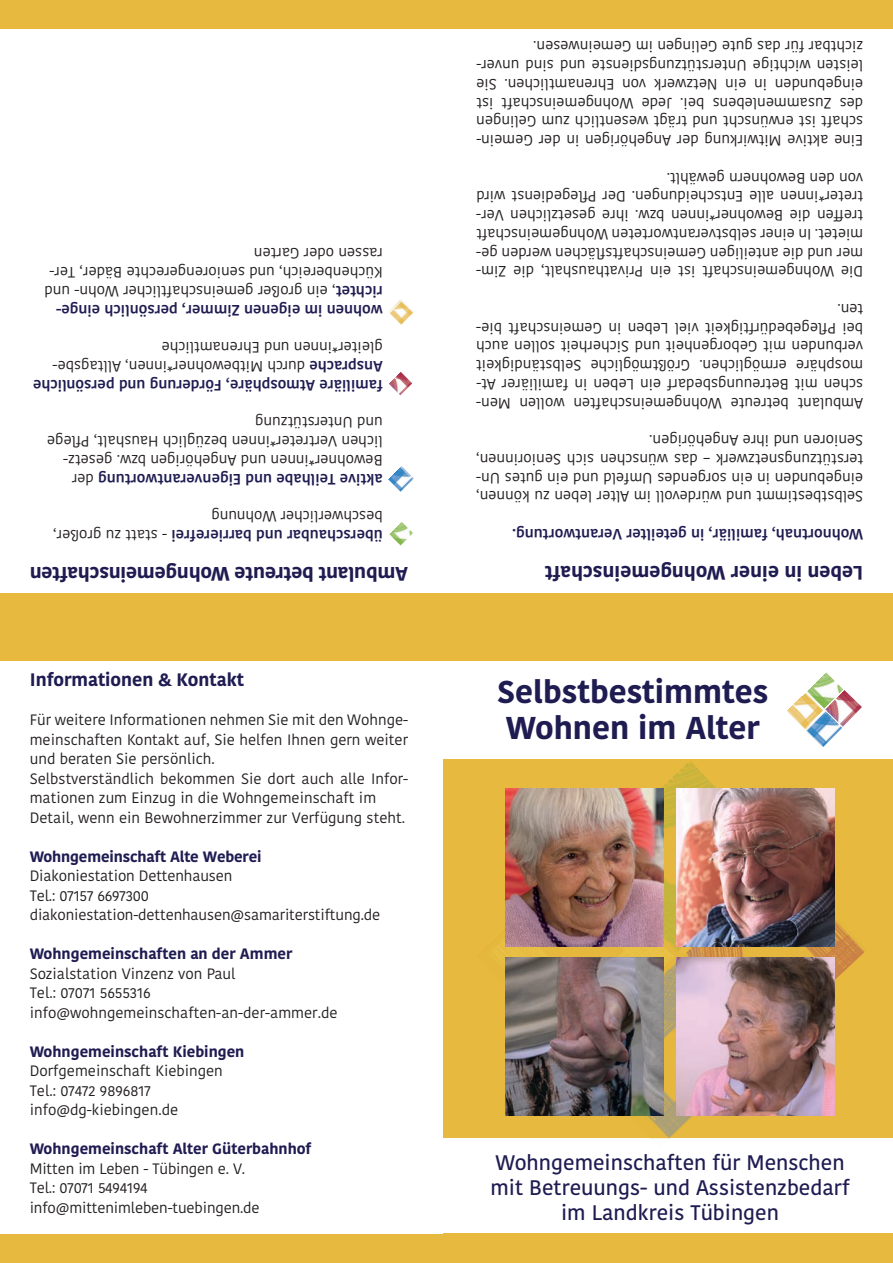
<style>
.page{position:relative;width:893px;height:1263px;background:#e7b93f}
.page>*{position:absolute;margin:0;border:0;box-sizing:border-box;transform-origin:0 0}
.t1{font:700 31.5px/36px "Kohinoor Bangla";color:#1f1c52}
.t2{font:500 21px/25.2px "Kohinoor Bangla";color:#1f1c52;text-align:center}
.t3{font:700 19.5px "Kohinoor Bangla";letter-spacing:-.01em;color:#1f1c52}
.t4{font:700 18px "Kohinoor Bangla";color:#1f1c52}
.t5{font:15px/18.8px "Kohinoor Bangla";color:#231f20}
.t6{font:700 15px "Kohinoor Bangla";color:#1f1c52}
.t7{font:600 15px "Kohinoor Bangla";color:#1f1c52}
.s1{font-weight:600;color:#1f1c52}
</style>
<div class="page">
<div style="left:442px;top:1138px;width:451px;height:95px;background:#fff"></div>
<div style="left:0;top:29px;width:893px;height:564px;background:#fff"></div>
<div style="left:0;top:661px;width:442px;height:572px;background:#fff"></div>
<div style="left:442px;top:661px;width:451px;height:98px;background:#fff"></div>
<img style="left:661px;top:761px;width:55px;height:92px">
<img style="left:577px;top:1062px;width:186px;height:76px">
<img style="left:650px;top:1138px;width:20px;height:1px">
<img style="left:684px;top:861px;width:181px;height:185px">
<img style="left:588px;top:856px;width:90px;height:95px">
<img style="left:663px;top:957px;width:13px;height:104px">
<img style="left:389px;top:522px;width:24px;height:23px">
<img style="left:388px;top:466px;width:26px;height:26px">
<img style="left:389px;top:372px;width:23px;height:23px">
<img style="left:388px;top:299px;width:26px;height:26px">
<img style="left:808px;top:672px;width:35px;height:19px">
<img style="left:806px;top:727px;width:36px;height:20px">
<img style="left:825px;top:690px;width:37px;height:37px">
<img style="left:787px;top:691px;width:39px;height:38px">
<svg style="left:807px;top:691px;width:10px;height:10px"></svg>
<img style="left:804px;top:709px;width:21px;height:21px">
<img style="left:676px;top:788px;width:158px;height:158px">
<img style="left:676px;top:957px;width:158px;height:158px">
<img style="left:505px;top:788px;width:158px;height:158px">
<img style="left:505px;top:957px;width:158px;height:158px">
<p class="t5" style="left:383px;top:320px;width:340px;rotate:-180deg"><span class="s1">wohnen im eigenen Zimmer, persönlich einge&shy;richtet</span>, ein großer gemeinschaftlicher Wohn- und Küchenbereich, und seniorengerechte Bäder, Ter&shy;rassen oder Garten</p>
<p class="t5" style="left:383px;top:395px;width:351px;rotate:-180deg"><span class="s1">familiäre Atmosphäre, Förderung und persönliche<br>Ansprache</span> durch Mitbewohner*innen, Alltagsbe&shy;gleiter*innen und Ehrenamtliche</p>
<p class="t5" style="left:383px;top:488px;width:337px;rotate:-180deg"><span class="s1">aktive Teilhabe und Eigenverantwortung</span> der Bewohner*innen und Angehörigen bzw. gesetz&shy;lichen Vertreter*innen bezüglich Haushalt, Pflege und Unterstützung</p>
<p class="t5" style="left:383px;top:545px;width:331px;rotate:-180deg"><span class="s1">überschaubar und barrierefrei</span> - statt zu großer, beschwerlicher Wohnung</p>
<h3 class="t3" style="left:408px;top:591px;width:380px;rotate:-180deg">Ambulant betreute Wohngemeinschaften</h3>
<p class="t4" style="left:30px;top:664px;width:216px">Informationen &amp; Kontakt</p>
<p class="t5" style="left:30px;top:710px;width:380px;line-height:19.5px">Für weitere Informationen nehmen Sie mit den Wohnge&shy;meinschaften Kontakt auf, Sie helfen Ihnen gern weiter und beraten Sie persönlich.<br>Selbstverständlich bekommen Sie dort auch alle Infor&shy;mationen zum Einzug in die Wohngemeinschaft im Detail, wenn ein Bewohnerzimmer zur Verfügung steht.</p>
<p class="t6" style="left:30px;top:843px;width:233px">Wohngemeinschaft Alte Weberei</p>
<p class="t5" style="left:30px;top:866px;width:352px;line-height:19.5px">Diakoniestation Dettenhausen<br>Tel.: 07157 6697300 diakoniestation-dettenhausen@samariterstiftung.de</p>
<p class="t6" style="left:30px;top:941px;width:264px">Wohngemeinschaften an der Ammer</p>
<p class="t5" style="left:30px;top:963px;width:309px;line-height:19.5px">Sozialstation Vinzenz von Paul<br>Tel.: 07071 5655316 info@wohngemeinschaften-an-der-ammer.de</p>
<p class="t6" style="left:30px;top:1038px;width:216px">Wohngemeinschaft Kiebingen</p>
<p class="t5" style="left:30px;top:1061px;width:195px;line-height:19.5px">Dorfgemeinschaft Kiebingen<br>Tel.: 07472 9896817 info@dg-kiebingen.de</p>
<p class="t6" style="left:30px;top:1136px;width:283px">Wohngemeinschaft Alter Güterbahnhof</p>
<p class="t5" style="left:30px;top:1158px;width:231px;line-height:19.5px">Mitten im Leben - Tübingen e. V.<br>Tel.: 07071 5494194 info@mittenimleben-tuebingen.de</p>
<p class="t5" style="left:863px;top:150px;width:388px;text-align:justify;rotate:-180deg">Eine aktive Mitwirkung der Angehörigen in der Gemein&shy;schaft ist erwünscht und trägt wesentlich zum Gelingen des Zusammenlebens bei. Jede Wohngemeinschaft ist eingebunden in ein Netzwerk von Ehrenamtlichen. Sie leisten wichtige Unterstützungsdienste und sind unver&shy;zichtbar für das gute Gelingen im Gemeinwesen.</p>
<p class="t5" style="left:863px;top:281px;width:388px;text-align:justify;rotate:-180deg">Die Wohngemeinschaft ist ein Privathaushalt, die Zim&shy;mer und die anteiligen Gemeinschaftsflächen werden ge&shy;mietet. In einer selbstverantworteten Wohngemeinschaft tre en die Bewohner*innen bzw. ihre gesetzlichen Ver&shy;treter*innen alle Entscheidungen. Der Pflegedienst wird von den Bewohnern gewählt.</p>
<p class="t5" style="left:863px;top:412px;width:388px;text-align:justify;rotate:-180deg">Ambulant betreute Wohngemeinschaften wollen Men&shy;schen mit Betreuungsbedarf ein Leben in familiärer At&shy;mosphäre ermöglichen. Größtmögliche Selbständigkeit verbunden mit Geborgenheit und Sicherheit sollen auch bei Pflegebedürftigkeit viel Leben in Gemeinschaft bie&shy;ten.</p>
<p class="t5" style="left:863px;top:506px;width:388px;text-align:justify;rotate:-180deg">Selbstbestimmt und würdevoll im Alter leben zu können, eingebunden in ein sorgendes Umfeld und ein gutes Un&shy;terstützungsnetzwerk – das wünschen sich Seniorinnen, Senioren und ihre Angehörigen.</p>
<p class="t7" style="left:863px;top:547px;width:353px;rotate:-180deg">Wohnortnah, familiär, in geteilter Verantwortung.</p>
<h3 class="t3" style="left:863px;top:590px;width:320px;rotate:-180deg">Leben in einer Wohngemeinschaft</h3>
<h1 class="t1" style="left:497px;top:672px;width:273px">Selbstbestimmtes<br>Wohnen im Alter</h1>
<h2 class="t2" style="left:490px;top:1149px;width:361px">Wohngemeinschaften für Menschen mit Betreuungs- und Assistenzbedarf im Landkreis Tübingen</h2>
</div>
